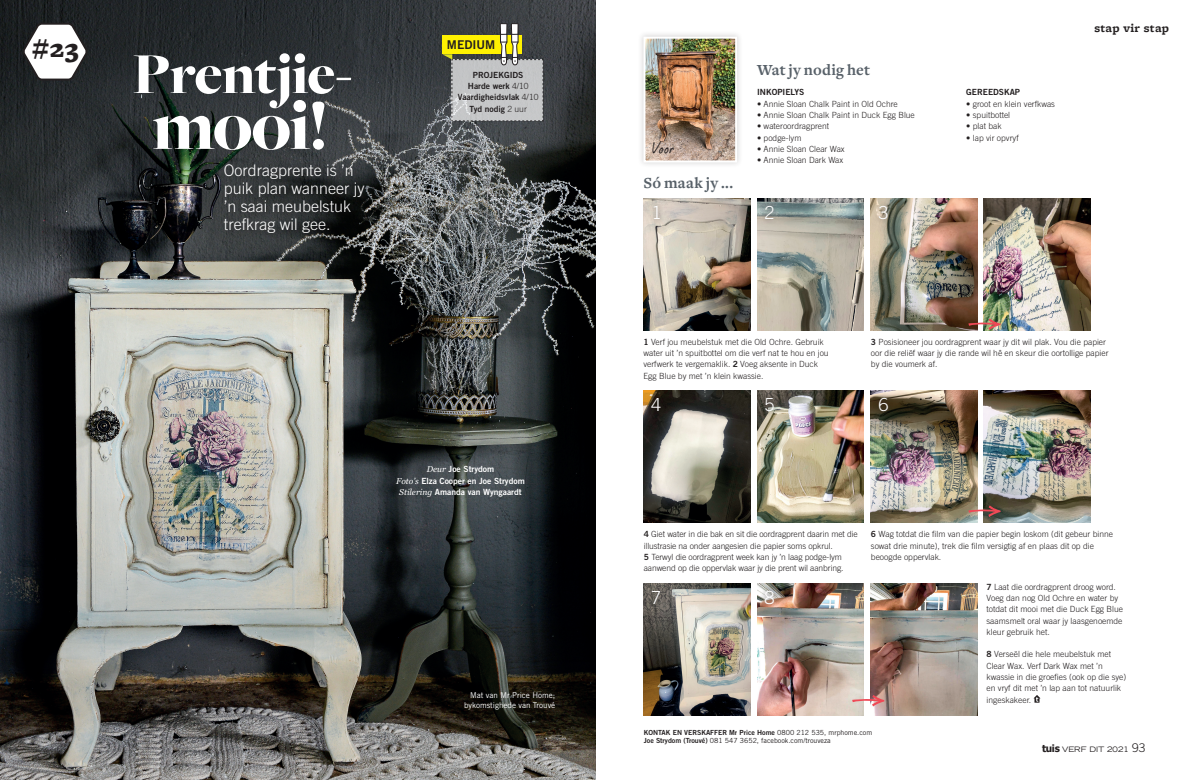
<style>
.page{position:relative;width:1191px;height:780px;background:#fff}
.page>*{position:absolute;margin:0;border:0;box-sizing:border-box;transform-origin:0 0}
.Headline{font:900 74px "Freight Big";color:#fff}
.Headline-2{font:900 60px "Freight Big";letter-spacing:-.02em;color:#fff}
.t1{font:900 27px "Freight Micro Pro";color:#231f20}
.t2{font:300 18px "Trade Gothic LT Std";color:#fff}
.Intro{font:300 16px/18px "Trade Gothic LT Std";color:#fff}
.Subhead_FREIGHT_text{font:700 16px "Freight Text";letter-spacing:.01em;color:#586169}
.Dear_Joe_notes{font:14px "Dear Joe 5 CASUAL";color:#231f20}
.t3{font:12.1px "Trade Gothic LT Std Bd 2";color:#231f20}
.Strapline{font:700 12px "Freight Micro Pro";letter-spacing:.02em;color:#231f20}
.t4{font:300 8.5px/11.3px "Trade Gothic LT Std";color:#231f20}
.t5{font:8.5px "Trade Gothic LT Std Bd 2";color:#231f20}
.captions{font:8.5px/11.3px "Trade Gothic LT Std Bd 2";color:#fff;text-align:center}
.Credits_shopping{font:8px/10px "Trade Gothic LT Std";color:#fff;text-align:right}
.t6{font:expanded 7.5px "Trade Gothic LT Std";color:#231f20}
.STOCKISTS{font:7px/8px "Trade Gothic LT Std";color:#231f20}
.s1{font-family:"Trade Gothic LT Std";font-weight:300}
.s2{font-family:"Georgia";font-style:italic}
.s3{font-family:"Trade Gothic LT Std Bd 2";font-weight:400}
.s4{font-family:"Trade Gothic LT Std Bd 2"}
.s5{font-family:"Tahoma";font-weight:700;font-stretch:normal;font-size:10px}
.s6{font-weight:300;font-stretch:normal;font-size:12px}
</style>
<div class="page">
<img style="left:0;top:0;width:595px;height:780px">
<img style="left:644px;top:198px;width:106px;height:132px">
<img style="left:644px;top:390px;width:106px;height:132px">
<img style="left:644px;top:583px;width:106px;height:132px">
<img style="left:983px;top:198px;width:107px;height:132px">
<img style="left:983px;top:390px;width:107px;height:132px">
<img style="left:757px;top:198px;width:107px;height:132px">
<img style="left:757px;top:390px;width:107px;height:132px">
<img style="left:757px;top:583px;width:107px;height:132px">
<img style="left:870px;top:583px;width:107px;height:132px">
<img style="left:870px;top:198px;width:107px;height:132px">
<img style="left:870px;top:390px;width:107px;height:132px">
<div style="left:648px;top:200px;width:17px;height:25px;background:#231f20;opacity:.75"></div>
<div style="left:646px;top:392px;width:20px;height:25px;background:#231f20;opacity:.75"></div>
<div style="left:647px;top:584px;width:19px;height:25px;background:#231f20;opacity:.75"></div>
<div style="left:759px;top:200px;width:20px;height:25px;background:#231f20;opacity:.75"></div>
<div style="left:760px;top:392px;width:20px;height:25px;background:#231f20;opacity:.75"></div>
<div style="left:759px;top:585px;width:21px;height:25px;background:#231f20;opacity:.75"></div>
<div style="left:873px;top:199px;width:20px;height:25px;background:#231f20;opacity:.75"></div>
<div style="left:873px;top:392px;width:20px;height:25px;background:#231f20;opacity:.75"></div>
<div style="left:637px;top:31px;width:105px;height:137px;background:#f3f3f3"></div>
<img style="left:646px;top:40px;width:88px;height:119px">
<div style="left:643px;top:37px;width:94px;height:125px;border:2px solid #fff"></div>
<div style="left:221px;top:161px;width:150px;height:80px;background:#231f20;opacity:.75"></div>
<svg style="left:968px;top:318px;width:32px;height:12px"></svg>
<svg style="left:968px;top:505px;width:32px;height:12px"></svg>
<svg style="left:852px;top:695px;width:32px;height:11px"></svg>
<svg style="left:21px;top:22px;width:68px;height:60px"></svg>
<svg style="left:442px;top:23px;width:102px;height:99px;background:#a6a688"></svg>
<svg style="left:1033px;top:695px;width:7px;height:7px"></svg>
<p class="t1" style="left:33px;top:29px;width:48px">#23</p>
<p class="Headline-2" style="left:133px;top:42px;width:221px">Prentjie-</p>
<p class="Headline" style="left:152px;top:86px;width:179px">mooi!</p>
<p class="Intro" style="left:224px;top:161px;width:142px">Oordragprente is ’n puik plan wanneer jy ’n saai meubelstuk trefkrag wil gee.</p>
<p class="t3" style="left:447px;top:38px;width:50px">MEDIUM</p>
<p class="t5" style="left:473px;top:69px;width:52px">PROJEKGIDS</p>
<p class="t5" style="left:468px;top:81px;width:62px">Harde werk <span class="s1">4/10</span></p>
<p class="t5" style="left:458px;top:92px;width:82px">Vaardigheidsvlak <span class="s1">4/10</span></p>
<p class="t5" style="left:469px;top:103px;width:59px">Tyd nodig <span class="s1">2 uur</span></p>
<p class="captions" style="left:396px;top:463px;width:130px"><span class="s2">Deur</span> Joe Strydom<br><span class="s2">Foto’s</span> Elza Cooper en Joe Strydom<br><span class="s2">Stilering</span> Amanda van Wyngaardt</p>
<p class="Credits_shopping" style="left:464px;top:690px;width:93px">Mat van Mr Price Home; bykomstighede van Trouvé</p>
<p class="Dear_Joe_notes" style="left:651px;top:140px;width:25px">Voor</p>
<p class="Subhead_FREIGHT_text" style="left:643px;top:174px;width:91px">Só maak jy ...</p>
<p class="t2" style="left:652px;top:202px;width:12px">1</p>
<p class="Subhead_FREIGHT_text" style="left:757px;top:61px;width:114px">Wat jy nodig het</p>
<p class="t5" style="left:757px;top:87px;width:49px">INKOPIELYS</p>
<p class="t4" style="left:757px;top:98px;width:142px">• Annie Sloan Chalk Paint in Old Ochre</p>
<p class="t4" style="left:757px;top:109px;width:159px">• Annie Sloan Chalk Paint in Duck Egg Blue</p>
<p class="t4" style="left:757px;top:120px;width:74px">• wateroordragprent</p>
<p class="t4" style="left:757px;top:132px;width:46px">• podge-lym</p>
<p class="t4" style="left:757px;top:143px;width:89px">• Annie Sloan Clear Wax</p>
<p class="t4" style="left:757px;top:154px;width:88px">• Annie Sloan Dark Wax</p>
<p class="t2" style="left:764px;top:202px;width:12px">2</p>
<p class="t2" style="left:878px;top:201px;width:12px">3</p>
<p class="t5" style="left:966px;top:87px;width:55px">GEREEDSKAP</p>
<p class="t4" style="left:966px;top:98px;width:90px">• groot en klein verfkwas</p>
<p class="t4" style="left:966px;top:109px;width:45px">• spuitbottel</p>
<p class="t4" style="left:966px;top:120px;width:37px">• plat bak</p>
<p class="t4" style="left:966px;top:132px;width:54px">• lap vir opvryf</p>
<p class="Strapline" style="left:1094px;top:20px;width:76px">stap vir stap</p>
<p class="t4" style="left:643px;top:336px;width:187px"><span class="s3">1</span> Verf jou meubelstuk met die Old Ochre. Gebruik water uit ’n spuitbottel om die verf nat te hou en jou verfwerk te vergemaklik. <span class="s3">2</span> Voeg aksente in Duck Egg Blue by met ’n klein kwassie.</p>
<p class="t4" style="left:871px;top:336px;width:239px"><span class="s3">3</span> Posisioneer jou oordragprent waar jy dit wil plak. Vou die papier oor die reliëf waar jy die rande wil hê en skeur die oortollige papier by die voumerk af.</p>
<p class="t2" style="left:651px;top:394px;width:12px">4</p>
<p class="t2" style="left:764px;top:394px;width:12px">5</p>
<p class="t2" style="left:878px;top:394px;width:12px">6</p>
<p class="t4" style="left:644px;top:528px;width:216px"><span class="s3">4</span> Giet water in die bak en sit die oordragprent daarin met die illustrasie na onder aangesien die papier soms opkrul.</p>
<p class="t4" style="left:644px;top:551px;width:201px"><span class="s3">5</span> Terwyl die oordragprent week kan jy ’n laag podge-lym aanwend op die oppervlak waar jy die prent wil aanbring.</p>
<p class="t2" style="left:651px;top:587px;width:12px">7</p>
<p class="t2" style="left:764px;top:587px;width:12px">8</p>
<p class="t4" style="left:871px;top:528px;width:244px"><span class="s3">6</span> Wag totdat die film van die papier begin loskom (dit gebeur binne sowat drie minute), trek die film versigtig af en plaas dit op die beoogde oppervlak.</p>
<p class="t4" style="left:986px;top:580px;width:138px"><span class="s3">7</span> Laat die oordragprent droog word.<br>Voeg dan nog Old Ochre en water by totdat dit mooi met die Duck Egg Blue saamsmelt oral waar jy laasgenoemde kleur gebruik het.</p>
<p class="t4" style="left:986px;top:648px;width:141px"><span class="s3">8</span> Verseël die hele meubelstuk met<br>Clear Wax. Verf Dark Wax met ’n kwassie in die groefies (ook op die sye) en vryf dit met ’n lap aan tot natuurlik ingeskakeer.</p>
<p class="STOCKISTS" style="left:644px;top:728px;width:230px"><span class="s4">KONTAK EN VERSKAFFER Mr Price Home</span> 0800 212 535, mrphome.com<br><span class="s4">Joe Strydom (Trouvé)</span> 081 547 3652, facebook.com/trouveza</p>
<p class="t6" style="left:1042px;top:744px;width:105px"><span class="s5">tuis</span> VERF DIT 2021 <span class="s6">93</span></p>
</div>
